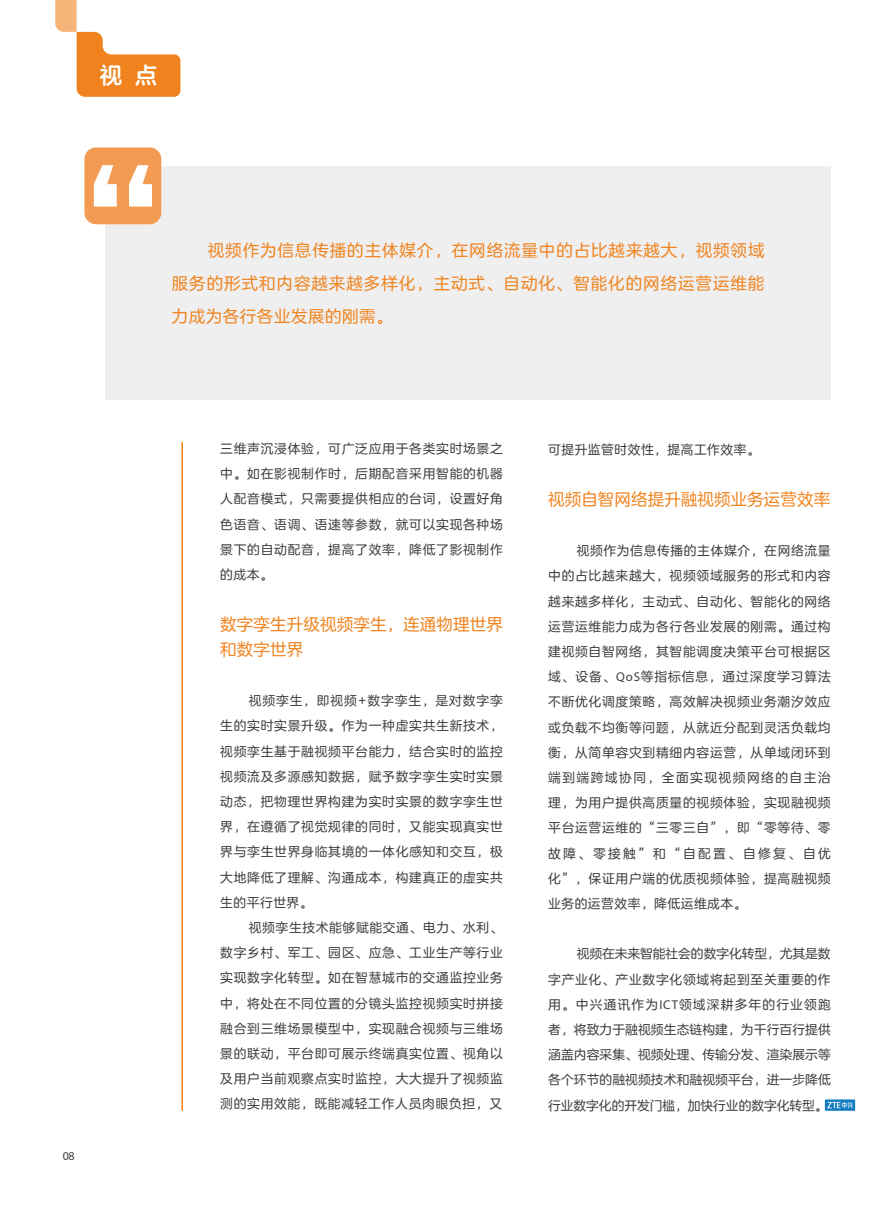
<style>
.page{position:relative;width:893px;height:1212px;background:#fff}
.page>*{position:absolute;margin:0;border:0;box-sizing:border-box;transform-origin:0 0}
.t1{font:22.5px "FZLANTY ZHONGCUJW GB1 0";color:#fff}
.t2{font:16.5px/33px "FZLANTY JW GB1 0";letter-spacing:.03em;color:#f0831e;text-align:justify}
.t3{font:16.5px/25.2px "FZLANTY JW GB1 0";letter-spacing:.01em;color:#f0831e}
.t4{font:16.5px "FZLANTY JW GB1 0";letter-spacing:.005em;color:#f0831e}
.t5{font:12.75px/25.2px "FZLANTY JW GB1 0";letter-spacing:.06em;color:#3f3b3a;text-align:justify}
.t6{font:12.75px "FZLANTY JW GB1 0";letter-spacing:.04em;color:#3f3b3a}
.t7{font:12px "Myriad Pro";color:#3e3a39}
.s1{font-family:"Myriad Pro"}
</style>
<div class="page">
<hr style="left:181px;top:442px;width:2px;height:669px;background:#f0831e">
<svg style="left:825px;top:1099px;width:30px;height:12px"></svg>
<svg style="left:827px;top:1102px;width:26px;height:6px"></svg>
<svg style="left:55px;top:0;width:125px;height:97px"></svg>
<div style="left:105px;top:166px;width:726px;height:234px;background:#efefef"></div>
<div style="left:84px;top:147px;width:77px;height:77px;background:#f39a53;border-radius:12px"></div>
<svg style="left:94px;top:165px;width:23px;height:42px"></svg>
<svg style="left:129px;top:165px;width:23px;height:42px"></svg>
<h1 class="t1" style="left:100px;top:63px;width:59px">视 点</h1>
<p class="t7" style="left:63px;top:1148px;width:13px">08</p>
<p class="t2" style="left:172px;top:235px;width:594px;text-indent:36px">视频作为信息传播的主体媒介，在网络流量中的占比越来越大，视频领域服务的形式和内容越来越多样化，主动式、自动化、智能化的网络运营运维能力成为各行各业发展的刚需。</p>
<p class="t5" style="left:220px;top:436px;width:284px">三维声沉浸体验，可广泛应用于各类实时场景之中。如在影视制作时，后期配音采用智能的机器人配音模式，只需要提供相应的台词，设置好角色语音、语调、语速等参数，就可以实现各种场景下的自动配音，提高了效率，降低了影视制作的成本。</p>
<p class="t3" style="left:220px;top:612px;width:284px">数字孪生升级视频孪生，连通物理世界和数字世界</p>
<p class="t5" style="left:220px;top:688px;width:284px;text-indent:28px">视频孪生，即视频+数字孪生，是对数字孪生的实时实景升级。作为一种虚实共生新技术，视频孪生基于融视频平台能力，结合实时的监控视频流及多源感知数据，赋予数字孪生实时实景动态，把物理世界构建为实时实景的数字孪生世界，在遵循了视觉规律的同时，又能实现真实世界与孪生世界身临其境的一体化感知和交互，极大地降低了理解、沟通成本，构建真正的虚实共生的平行世界。</p>
<p class="t5" style="left:220px;top:915px;width:284px;text-indent:28px">视频孪生技术能够赋能交通、电力、水利、数字乡村、军工、园区、应急、工业生产等行业实现数字化转型。如在智慧城市的交通监控业务中，将处在不同位置的分镜头监控视频实时拼接融合到三维场景模型中，实现融合视频与三维场景的联动，平台即可展示终端真实位置、视角以及用户当前观察点实时监控，大大提升了视频监测的实用效能，既能减轻工作人员肉眼负担，又</p>
<p class="t6" style="left:548px;top:443px;width:213px">可提升监管时效性，提高工作效率。</p>
<p class="t4" style="left:548px;top:490px;width:284px">视频自智网络提升融视频业务运营效率</p>
<p class="t5" style="left:548px;top:539px;width:284px;text-indent:28px">视频作为信息传播的主体媒介，在网络流量中的占比越来越大，视频领域服务的形式和内容越来越多样化，主动式、自动化、智能化的网络运营运维能力成为各行各业发展的刚需。通过构建视频自智网络，其智能调度决策平台可根据区域、设备、<span class="s1">QoS</span>等指标信息，通过深度学习算法不断优化调度策略，高效解决视频业务潮汐效应或负载不均衡等问题，从就近分配到灵活负载均衡，从简单容灾到精细内容运营，从单域闭环到端到端跨域协同，全面实现视频网络的自主治理，为用户提供高质量的视频体验，实现融视频平台运营运维的“三零三自”，即“零等待、零故障、零接触”和“自配置、自修复、自优化”，保证用户端的优质视频体验，提高融视频业务的运营效率，降低运维成本。</p>
<p class="t5" style="left:548px;top:942px;width:284px;text-indent:28px">视频在未来智能社会的数字化转型，尤其是数字产业化、产业数字化领域将起到至关重要的作用。中兴通讯作为<span class="s1">ICT</span>领域深耕多年的行业领跑者，将致力于融视频生态链构建，为千行百行提供涵盖内容采集、视频处理、传输分发、渲染展示等各个环节的融视频技术和融视频平台，进一步降低行业数字化的开发门槛，加快行业的数字化转型。</p>
</div>
